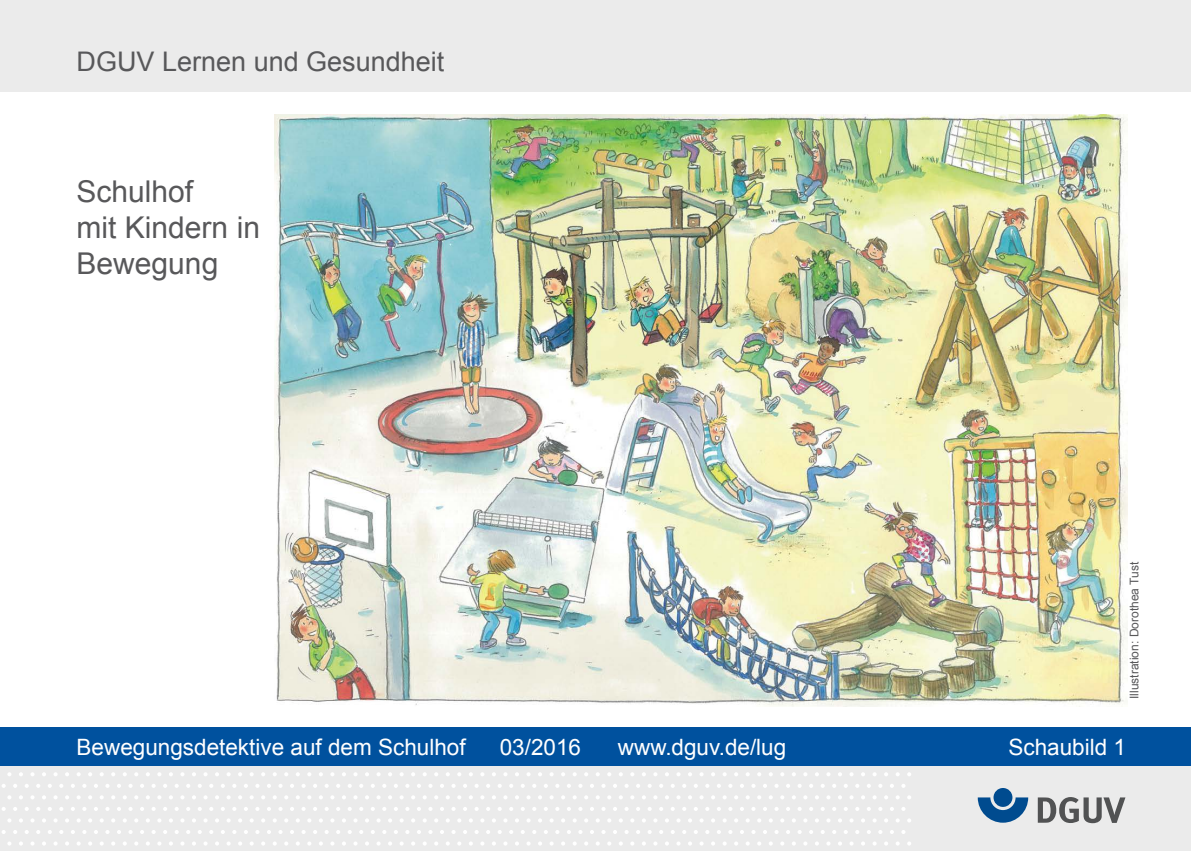
<style>
.page{position:relative;width:1191px;height:851px;background:#fff}
.page>*{position:absolute;margin:0;border:0;box-sizing:border-box;transform-origin:0 0}
.t1{font:30px/36px "Arial";color:#58585a}
.t2{font:27px "Arial";color:#58585a}
.t3{font:22.5px "Arial";color:#fff}
.t4{font:12px "Arial";color:#58585a}
</style>
<div class="page">
<div style="left:0;top:0;width:1191px;height:91px;background:#ebebeb"></div>
<div style="left:0;top:727px;width:1191px;height:123px;background:#ebebeb"></div>
<svg style="left:977px;top:797px;width:51px;height:25px"></svg>
<svg style="left:993px;top:787px;width:19px;height:19px"></svg>
<svg style="left:1037px;top:797px;width:88px;height:26px"></svg>
<div style="left:0;top:727px;width:1191px;height:38px;background:#00519e"></div>
<svg style="left:42px;top:772px;width:4px;height:4px"></svg>
<svg style="left:65px;top:772px;width:4px;height:4px"></svg>
<svg style="left:88px;top:772px;width:4px;height:4px"></svg>
<svg style="left:100px;top:772px;width:4px;height:4px"></svg>
<svg style="left:111px;top:772px;width:4px;height:4px"></svg>
<svg style="left:123px;top:772px;width:4px;height:4px"></svg>
<svg style="left:146px;top:772px;width:4px;height:4px"></svg>
<svg style="left:169px;top:772px;width:4px;height:4px"></svg>
<svg style="left:192px;top:772px;width:4px;height:4px"></svg>
<svg style="left:215px;top:772px;width:4px;height:4px"></svg>
<svg style="left:238px;top:772px;width:4px;height:4px"></svg>
<svg style="left:261px;top:772px;width:4px;height:4px"></svg>
<svg style="left:273px;top:772px;width:4px;height:4px"></svg>
<svg style="left:284px;top:772px;width:4px;height:4px"></svg>
<svg style="left:296px;top:772px;width:4px;height:4px"></svg>
<svg style="left:319px;top:772px;width:4px;height:4px"></svg>
<svg style="left:342px;top:772px;width:4px;height:4px"></svg>
<svg style="left:365px;top:772px;width:4px;height:4px"></svg>
<svg style="left:388px;top:772px;width:4px;height:4px"></svg>
<svg style="left:411px;top:772px;width:4px;height:4px"></svg>
<svg style="left:423px;top:772px;width:4px;height:4px"></svg>
<svg style="left:434px;top:772px;width:4px;height:4px"></svg>
<svg style="left:446px;top:772px;width:4px;height:4px"></svg>
<svg style="left:469px;top:772px;width:4px;height:4px"></svg>
<svg style="left:492px;top:772px;width:4px;height:4px"></svg>
<svg style="left:515px;top:772px;width:4px;height:4px"></svg>
<svg style="left:538px;top:772px;width:4px;height:4px"></svg>
<svg style="left:561px;top:772px;width:4px;height:4px"></svg>
<svg style="left:584px;top:772px;width:4px;height:4px"></svg>
<svg style="left:596px;top:772px;width:4px;height:4px"></svg>
<svg style="left:607px;top:772px;width:4px;height:4px"></svg>
<svg style="left:619px;top:772px;width:4px;height:4px"></svg>
<svg style="left:642px;top:772px;width:4px;height:4px"></svg>
<svg style="left:665px;top:772px;width:4px;height:4px"></svg>
<svg style="left:688px;top:772px;width:4px;height:4px"></svg>
<svg style="left:711px;top:772px;width:4px;height:4px"></svg>
<svg style="left:734px;top:772px;width:4px;height:4px"></svg>
<svg style="left:757px;top:772px;width:4px;height:4px"></svg>
<svg style="left:769px;top:772px;width:4px;height:4px"></svg>
<svg style="left:792px;top:772px;width:4px;height:4px"></svg>
<svg style="left:815px;top:772px;width:4px;height:4px"></svg>
<svg style="left:838px;top:772px;width:4px;height:4px"></svg>
<svg style="left:861px;top:772px;width:4px;height:4px"></svg>
<svg style="left:884px;top:772px;width:4px;height:4px"></svg>
<svg style="left:907px;top:772px;width:4px;height:4px"></svg>
<svg style="left:42px;top:795px;width:4px;height:4px"></svg>
<svg style="left:65px;top:795px;width:4px;height:4px"></svg>
<svg style="left:88px;top:795px;width:4px;height:4px"></svg>
<svg style="left:111px;top:795px;width:4px;height:4px"></svg>
<svg style="left:123px;top:795px;width:4px;height:4px"></svg>
<svg style="left:146px;top:795px;width:4px;height:4px"></svg>
<svg style="left:169px;top:795px;width:4px;height:4px"></svg>
<svg style="left:192px;top:795px;width:4px;height:4px"></svg>
<svg style="left:215px;top:795px;width:4px;height:4px"></svg>
<svg style="left:238px;top:795px;width:4px;height:4px"></svg>
<svg style="left:261px;top:795px;width:4px;height:4px"></svg>
<svg style="left:273px;top:795px;width:4px;height:4px"></svg>
<svg style="left:296px;top:795px;width:4px;height:4px"></svg>
<svg style="left:319px;top:795px;width:4px;height:4px"></svg>
<svg style="left:342px;top:795px;width:4px;height:4px"></svg>
<svg style="left:365px;top:795px;width:4px;height:4px"></svg>
<svg style="left:388px;top:795px;width:4px;height:4px"></svg>
<svg style="left:411px;top:795px;width:4px;height:4px"></svg>
<svg style="left:434px;top:795px;width:4px;height:4px"></svg>
<svg style="left:446px;top:795px;width:4px;height:4px"></svg>
<svg style="left:469px;top:795px;width:4px;height:4px"></svg>
<svg style="left:492px;top:795px;width:4px;height:4px"></svg>
<svg style="left:515px;top:795px;width:4px;height:4px"></svg>
<svg style="left:538px;top:795px;width:4px;height:4px"></svg>
<svg style="left:561px;top:795px;width:4px;height:4px"></svg>
<svg style="left:584px;top:795px;width:4px;height:4px"></svg>
<svg style="left:596px;top:795px;width:4px;height:4px"></svg>
<svg style="left:619px;top:795px;width:4px;height:4px"></svg>
<svg style="left:642px;top:795px;width:4px;height:4px"></svg>
<svg style="left:665px;top:795px;width:4px;height:4px"></svg>
<svg style="left:688px;top:795px;width:4px;height:4px"></svg>
<svg style="left:711px;top:795px;width:4px;height:4px"></svg>
<svg style="left:734px;top:795px;width:4px;height:4px"></svg>
<svg style="left:757px;top:795px;width:4px;height:4px"></svg>
<svg style="left:769px;top:795px;width:4px;height:4px"></svg>
<svg style="left:792px;top:795px;width:4px;height:4px"></svg>
<svg style="left:815px;top:795px;width:4px;height:4px"></svg>
<svg style="left:838px;top:795px;width:4px;height:4px"></svg>
<svg style="left:861px;top:795px;width:4px;height:4px"></svg>
<svg style="left:884px;top:795px;width:4px;height:4px"></svg>
<svg style="left:907px;top:795px;width:4px;height:4px"></svg>
<svg style="left:42px;top:819px;width:4px;height:3px"></svg>
<svg style="left:65px;top:819px;width:4px;height:3px"></svg>
<svg style="left:88px;top:818px;width:4px;height:4px"></svg>
<svg style="left:146px;top:818px;width:4px;height:4px"></svg>
<svg style="left:169px;top:819px;width:4px;height:3px"></svg>
<svg style="left:192px;top:819px;width:4px;height:3px"></svg>
<svg style="left:215px;top:819px;width:4px;height:3px"></svg>
<svg style="left:238px;top:818px;width:4px;height:4px"></svg>
<svg style="left:296px;top:818px;width:4px;height:4px"></svg>
<svg style="left:319px;top:819px;width:4px;height:3px"></svg>
<svg style="left:342px;top:819px;width:4px;height:3px"></svg>
<svg style="left:365px;top:819px;width:4px;height:3px"></svg>
<svg style="left:388px;top:819px;width:4px;height:3px"></svg>
<svg style="left:411px;top:818px;width:4px;height:4px"></svg>
<svg style="left:469px;top:818px;width:4px;height:4px"></svg>
<svg style="left:492px;top:819px;width:4px;height:3px"></svg>
<svg style="left:515px;top:819px;width:4px;height:3px"></svg>
<svg style="left:538px;top:819px;width:4px;height:3px"></svg>
<svg style="left:561px;top:818px;width:4px;height:4px"></svg>
<svg style="left:619px;top:818px;width:4px;height:4px"></svg>
<svg style="left:642px;top:819px;width:4px;height:3px"></svg>
<svg style="left:665px;top:819px;width:4px;height:3px"></svg>
<svg style="left:688px;top:819px;width:4px;height:3px"></svg>
<svg style="left:711px;top:819px;width:4px;height:3px"></svg>
<svg style="left:734px;top:818px;width:4px;height:4px"></svg>
<svg style="left:792px;top:818px;width:4px;height:4px"></svg>
<svg style="left:815px;top:819px;width:4px;height:3px"></svg>
<svg style="left:838px;top:819px;width:4px;height:3px"></svg>
<svg style="left:861px;top:819px;width:4px;height:3px"></svg>
<svg style="left:884px;top:818px;width:4px;height:4px"></svg>
<svg style="left:42px;top:842px;width:4px;height:3px"></svg>
<svg style="left:65px;top:842px;width:4px;height:3px"></svg>
<svg style="left:146px;top:842px;width:4px;height:3px"></svg>
<svg style="left:169px;top:842px;width:4px;height:3px"></svg>
<svg style="left:192px;top:842px;width:4px;height:3px"></svg>
<svg style="left:215px;top:842px;width:4px;height:3px"></svg>
<svg style="left:238px;top:842px;width:4px;height:3px"></svg>
<svg style="left:319px;top:842px;width:4px;height:3px"></svg>
<svg style="left:342px;top:842px;width:4px;height:3px"></svg>
<svg style="left:365px;top:842px;width:4px;height:3px"></svg>
<svg style="left:388px;top:842px;width:4px;height:3px"></svg>
<svg style="left:469px;top:842px;width:4px;height:3px"></svg>
<svg style="left:492px;top:842px;width:4px;height:3px"></svg>
<svg style="left:515px;top:842px;width:4px;height:3px"></svg>
<svg style="left:538px;top:842px;width:4px;height:3px"></svg>
<svg style="left:561px;top:842px;width:4px;height:3px"></svg>
<svg style="left:642px;top:842px;width:4px;height:3px"></svg>
<svg style="left:665px;top:842px;width:4px;height:3px"></svg>
<svg style="left:688px;top:842px;width:4px;height:3px"></svg>
<svg style="left:711px;top:842px;width:4px;height:3px"></svg>
<svg style="left:792px;top:842px;width:4px;height:3px"></svg>
<svg style="left:815px;top:842px;width:4px;height:3px"></svg>
<svg style="left:838px;top:842px;width:4px;height:3px"></svg>
<svg style="left:861px;top:842px;width:4px;height:3px"></svg>
<svg style="left:884px;top:842px;width:4px;height:3px"></svg>
<svg style="left:19px;top:772px;width:4px;height:4px"></svg>
<svg style="left:19px;top:795px;width:4px;height:4px"></svg>
<svg style="left:19px;top:819px;width:4px;height:3px"></svg>
<svg style="left:19px;top:842px;width:4px;height:3px"></svg>
<img style="left:274px;top:114px;width:853px;height:592px">
<p class="t2" style="left:77px;top:44px;width:369px">DGUV Lernen und Gesundheit</p>
<h1 class="t1" style="left:77px;top:173px;width:185px">Schulhof<br>mit Kindern in<br>Bewegung</h1>
<p class="t3" style="left:77px;top:731px;width:390px">Bewegungsdetektive auf dem Schulhof</p>
<p class="t3" style="left:500px;top:731px;width:83px">03/2016</p>
<p class="t3" style="left:618px;top:731px;width:170px">www.dguv.de/lug</p>
<p class="t4" style="left:1126px;top:698px;width:138px;rotate:-90deg">Illustration: Dorothea Tust</p>
<p class="t3" style="left:1008px;top:731px;width:119px">Schaubild 1</p>
<p class="t3" style="left:1059px;top:731px;width:69px">Folie 2</p>
</div>
